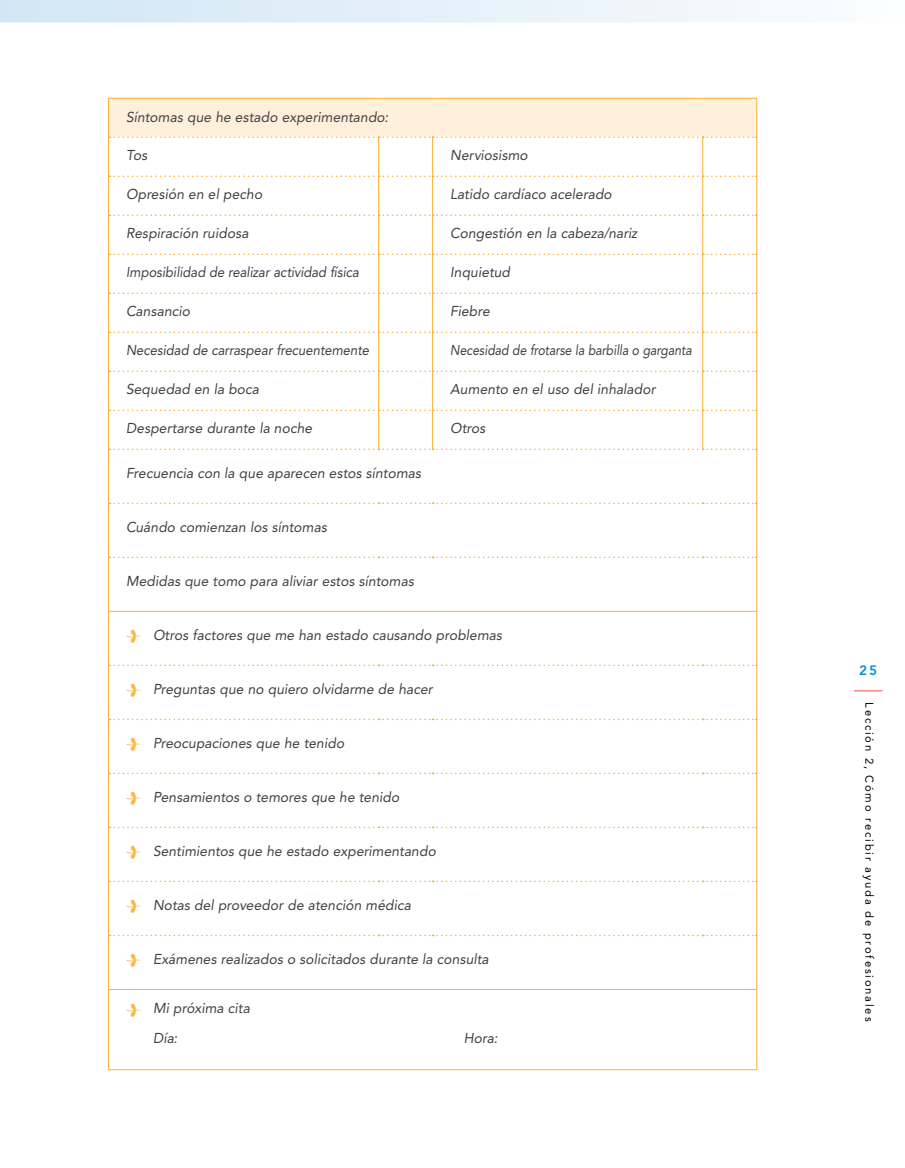
<style>
.page{position:relative;width:905px;height:1168px;background:#fff}
.page>*{position:absolute;margin:0;border:0;box-sizing:border-box;transform-origin:0 0}
.t1{font:italic 14.25px/30px "Avenir LT Std";letter-spacing:.005em;color:#414042}
.t2{font:italic 14.25px "Avenir LT Std";letter-spacing:.005em;color:#414042;scale:.92 1}
.t3{font:italic 14.25px "Avenir LT Std";letter-spacing:.005em;color:#414042;scale:.86 1}
.t4{font:14.25px "Caravan LT Std 1";color:#fcb74a}
.t5{font:800 13.5px "Avenir LT Std";color:#0093d0}
.t6{font:11.25px "Avenir LT Std";letter-spacing:.16em;color:#000}
</style>
<div class="page">
<div style="left:108px;top:98px;width:648px;height:39px;background:#fff0db"></div>
<hr style="left:108px;top:98px;width:270px;height:1px;background:#fbaf34">
<hr style="left:108px;top:99px;width:1px;height:38px;background:#fbaf34">
<hr style="left:378px;top:98px;width:54px;height:1px;background:#fbaf34">
<hr style="left:432px;top:98px;width:270px;height:1px;background:#fbaf34">
<hr style="left:702px;top:98px;width:55px;height:1px;background:#fbaf34">
<hr style="left:756px;top:99px;width:1px;height:38px;background:#fbaf34">
<hr style="left:108px;top:137px;width:1px;height:39px;background:#fbaf34">
<hr style="left:378px;top:138px;width:1px;height:38px;background:#fbaf34">
<hr style="left:432px;top:138px;width:1px;height:38px;background:#fbaf34">
<hr style="left:702px;top:138px;width:1px;height:38px;background:#fbaf34">
<hr style="left:756px;top:137px;width:1px;height:39px;background:#fbaf34">
<hr style="left:108px;top:176px;width:1px;height:39px;background:#fbaf34">
<hr style="left:378px;top:177px;width:1px;height:37px;background:#fbaf34">
<hr style="left:432px;top:177px;width:1px;height:37px;background:#fbaf34">
<hr style="left:702px;top:177px;width:1px;height:37px;background:#fbaf34">
<hr style="left:756px;top:176px;width:1px;height:39px;background:#fbaf34">
<hr style="left:108px;top:215px;width:1px;height:39px;background:#fbaf34">
<hr style="left:378px;top:216px;width:1px;height:38px;background:#fbaf34">
<hr style="left:432px;top:216px;width:1px;height:38px;background:#fbaf34">
<hr style="left:702px;top:216px;width:1px;height:38px;background:#fbaf34">
<hr style="left:756px;top:215px;width:1px;height:39px;background:#fbaf34">
<hr style="left:108px;top:254px;width:1px;height:39px;background:#fbaf34">
<hr style="left:378px;top:255px;width:1px;height:37px;background:#fbaf34">
<hr style="left:432px;top:255px;width:1px;height:37px;background:#fbaf34">
<hr style="left:702px;top:255px;width:1px;height:37px;background:#fbaf34">
<hr style="left:756px;top:254px;width:1px;height:39px;background:#fbaf34">
<hr style="left:108px;top:293px;width:1px;height:39px;background:#fbaf34">
<hr style="left:378px;top:294px;width:1px;height:38px;background:#fbaf34">
<hr style="left:432px;top:294px;width:1px;height:38px;background:#fbaf34">
<hr style="left:702px;top:294px;width:1px;height:38px;background:#fbaf34">
<hr style="left:756px;top:293px;width:1px;height:39px;background:#fbaf34">
<hr style="left:108px;top:332px;width:1px;height:39px;background:#fbaf34">
<hr style="left:378px;top:333px;width:1px;height:37px;background:#fbaf34">
<hr style="left:432px;top:333px;width:1px;height:37px;background:#fbaf34">
<hr style="left:702px;top:333px;width:1px;height:37px;background:#fbaf34">
<hr style="left:756px;top:332px;width:1px;height:39px;background:#fbaf34">
<hr style="left:108px;top:371px;width:1px;height:39px;background:#fbaf34">
<hr style="left:378px;top:372px;width:1px;height:38px;background:#fbaf34">
<hr style="left:432px;top:372px;width:1px;height:38px;background:#fbaf34">
<hr style="left:702px;top:372px;width:1px;height:38px;background:#fbaf34">
<hr style="left:756px;top:371px;width:1px;height:39px;background:#fbaf34">
<hr style="left:108px;top:410px;width:1px;height:39px;background:#fbaf34">
<hr style="left:378px;top:411px;width:1px;height:37px;background:#fbaf34">
<hr style="left:432px;top:411px;width:1px;height:37px;background:#fbaf34">
<hr style="left:702px;top:411px;width:1px;height:37px;background:#fbaf34">
<hr style="left:756px;top:410px;width:1px;height:39px;background:#fbaf34">
<hr style="left:108px;top:449px;width:1px;height:54px;background:#fbaf34">
<hr style="left:756px;top:449px;width:1px;height:54px;background:#fbaf34">
<hr style="left:108px;top:503px;width:1px;height:54px;background:#fbaf34">
<hr style="left:756px;top:503px;width:1px;height:54px;background:#fbaf34">
<hr style="left:108px;top:557px;width:1px;height:54px;background:#fbaf34">
<hr style="left:756px;top:557px;width:1px;height:54px;background:#fbaf34">
<hr style="left:108px;top:611px;width:270px;height:1px;background:#fbaf34">
<hr style="left:108px;top:612px;width:1px;height:53px;background:#fbaf34">
<hr style="left:378px;top:611px;width:54px;height:1px;background:#fbaf34">
<hr style="left:432px;top:611px;width:270px;height:1px;background:#fbaf34">
<hr style="left:702px;top:611px;width:55px;height:1px;background:#fbaf34">
<hr style="left:756px;top:612px;width:1px;height:53px;background:#fbaf34">
<hr style="left:108px;top:665px;width:1px;height:54px;background:#fbaf34">
<hr style="left:756px;top:665px;width:1px;height:54px;background:#fbaf34">
<hr style="left:108px;top:719px;width:1px;height:54px;background:#fbaf34">
<hr style="left:756px;top:719px;width:1px;height:54px;background:#fbaf34">
<hr style="left:108px;top:773px;width:1px;height:54px;background:#fbaf34">
<hr style="left:756px;top:773px;width:1px;height:54px;background:#fbaf34">
<hr style="left:108px;top:827px;width:1px;height:54px;background:#fbaf34">
<hr style="left:756px;top:827px;width:1px;height:54px;background:#fbaf34">
<hr style="left:108px;top:881px;width:1px;height:54px;background:#fbaf34">
<hr style="left:756px;top:881px;width:1px;height:54px;background:#fbaf34">
<hr style="left:108px;top:935px;width:1px;height:54px;background:#fbaf34">
<hr style="left:756px;top:935px;width:1px;height:54px;background:#fbaf34">
<hr style="left:108px;top:989px;width:270px;height:1px;background:#fbaf34">
<hr style="left:108px;top:990px;width:1px;height:79px;background:#fbaf34">
<hr style="left:378px;top:989px;width:54px;height:1px;background:#fbaf34">
<hr style="left:432px;top:989px;width:270px;height:1px;background:#fbaf34">
<hr style="left:702px;top:989px;width:55px;height:1px;background:#fbaf34">
<hr style="left:756px;top:990px;width:1px;height:79px;background:#fbaf34">
<hr style="left:108px;top:1069px;width:270px;height:1px;background:#fbaf34">
<hr style="left:378px;top:1069px;width:54px;height:1px;background:#fbaf34">
<hr style="left:432px;top:1069px;width:270px;height:1px;background:#fbaf34">
<hr style="left:702px;top:1069px;width:55px;height:1px;background:#fbaf34">
<svg style="left:110px;top:136px;width:646px;height:2px"></svg>
<svg style="left:110px;top:176px;width:646px;height:1px"></svg>
<svg style="left:110px;top:214px;width:646px;height:2px"></svg>
<svg style="left:110px;top:254px;width:646px;height:1px"></svg>
<svg style="left:110px;top:292px;width:646px;height:2px"></svg>
<svg style="left:110px;top:332px;width:646px;height:1px"></svg>
<svg style="left:110px;top:370px;width:646px;height:2px"></svg>
<svg style="left:110px;top:410px;width:646px;height:1px"></svg>
<svg style="left:110px;top:448px;width:646px;height:2px"></svg>
<svg style="left:110px;top:502px;width:646px;height:2px"></svg>
<svg style="left:110px;top:556px;width:646px;height:2px"></svg>
<svg style="left:110px;top:664px;width:646px;height:2px"></svg>
<svg style="left:110px;top:718px;width:646px;height:2px"></svg>
<svg style="left:110px;top:772px;width:646px;height:2px"></svg>
<svg style="left:110px;top:826px;width:646px;height:2px"></svg>
<svg style="left:110px;top:880px;width:646px;height:2px"></svg>
<svg style="left:110px;top:934px;width:646px;height:2px"></svg>
<svg style="left:0;top:0;width:760px;height:22px"></svg>
<svg style="left:854px;top:690px;width:28px;height:1px"></svg>
<p class="t1" style="left:126px;top:103px;width:264px">Síntomas que he estado experimentando:</p>
<p class="t1" style="left:126px;top:140px;width:23px">Tos</p>
<p class="t1" style="left:450px;top:140px;width:79px">Nerviosismo</p>
<p class="t1" style="left:126px;top:179px;width:138px">Opresión en el pecho</p>
<p class="t1" style="left:450px;top:179px;width:163px">Latido cardíaco acelerado</p>
<p class="t1" style="left:126px;top:218px;width:124px">Respiración ruidosa</p>
<p class="t1" style="left:450px;top:218px;width:189px">Congestión en la cabeza/nariz</p>
<p class="t2" style="left:126px;top:263px;width:254px">Imposibilidad de realizar actividad física</p>
<p class="t1" style="left:450px;top:257px;width:61px">Inquietud</p>
<p class="t1" style="left:126px;top:296px;width:65px">Cansancio</p>
<p class="t1" style="left:450px;top:296px;width:41px">Fiebre</p>
<p class="t2" style="left:126px;top:341px;width:265px">Necesidad de carraspear frecuentemente</p>
<p class="t3" style="left:450px;top:341px;width:282px">Necesidad de frotarse la barbilla o garganta</p>
<p class="t1" style="left:126px;top:374px;width:134px">Sequedad en la boca</p>
<p class="t1" style="left:450px;top:374px;width:207px">Aumento en el uso del inhalador</p>
<p class="t1" style="left:126px;top:413px;width:188px">Despertarse durante la noche</p>
<p class="t1" style="left:450px;top:413px;width:37px">Otros</p>
<p class="t1" style="left:126px;top:458px;width:296px">Frecuencia con la que aparecen estos síntomas</p>
<p class="t1" style="left:126px;top:512px;width:202px">Cuándo comienzan los síntomas</p>
<p class="t1" style="left:126px;top:566px;width:289px">Medidas que tomo para aliviar estos síntomas</p>
<p class="t1" style="left:153px;top:620px;width:350px">Otros factores que me han estado causando problemas</p>
<p class="t1" style="left:153px;top:674px;width:281px">Preguntas que no quiero olvidarme de hacer</p>
<p class="t1" style="left:153px;top:728px;width:193px">Preocupaciones que he tenido</p>
<p class="t1" style="left:153px;top:782px;width:248px">Pensamientos o temores que he tenido</p>
<p class="t1" style="left:153px;top:836px;width:284px">Sentimientos que he estado experimentando</p>
<p class="t1" style="left:153px;top:890px;width:259px">Notas del proveedor de atención médica</p>
<p class="t1" style="left:153px;top:944px;width:337px">Exámenes realizados o solicitados durante la consulta</p>
<p class="t1" style="left:153px;top:994px;width:98px">Mi próxima cita<br>Día:</p>
<p class="t4" style="left:126px;top:628px;width:16px">•</p>
<p class="t4" style="left:126px;top:682px;width:16px">•</p>
<p class="t4" style="left:126px;top:736px;width:16px">•</p>
<p class="t4" style="left:126px;top:790px;width:16px">•</p>
<p class="t4" style="left:126px;top:844px;width:16px">•</p>
<p class="t4" style="left:126px;top:898px;width:16px">•</p>
<p class="t4" style="left:126px;top:952px;width:16px">•</p>
<p class="t4" style="left:126px;top:1001px;width:16px">•</p>
<p class="t1" style="left:464px;top:1023px;width:35px">Hora:</p>
<p class="t5" style="left:859px;top:662px;width:19px">25</p>
<p class="t6" style="left:876px;top:702px;width:321px;rotate:90deg">Lección 2, Cómo recibir ayuda de profesionales</p>
</div>
